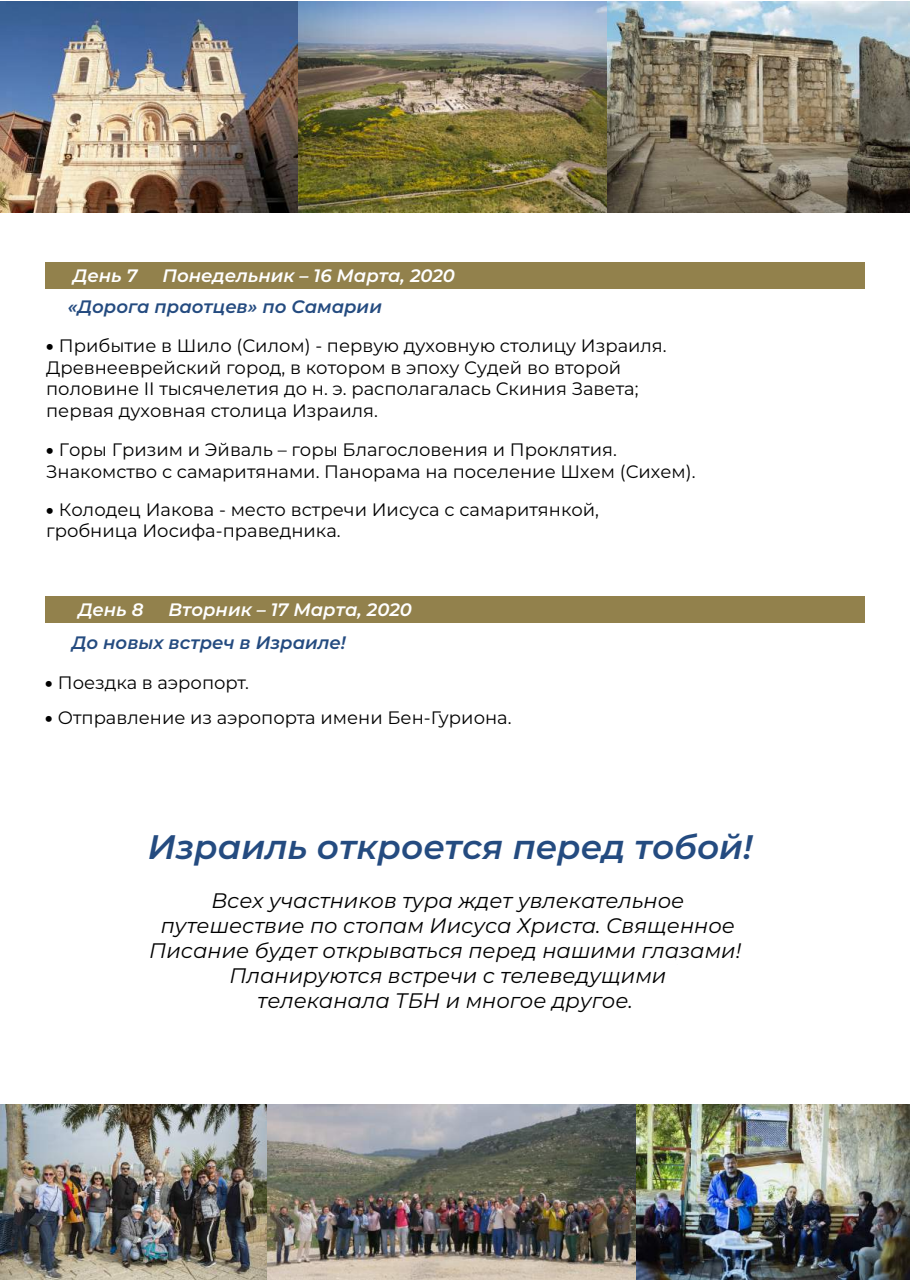
<style>
.page{position:relative;width:910px;height:1280px;background:#fff}
.page>*{position:absolute;margin:0;border:0;box-sizing:border-box;transform-origin:0 0}
.t1{font:italic 600 34.05px "Montserrat";color:#244b80}
.t2{font:italic 21px/25.2px "Montserrat";color:#000;text-align:center}
.t3{font:18px/21.6px "Montserrat";color:#000}
.t4{font:italic 600 18px "Montserrat";color:#fff}
.t5{font:italic 600 18px "Montserrat";color:#244b80}
.s1{font-weight:900}
</style>
<div class="page">
<div style="left:46px;top:263px;width:819px;height:26px;background:#92814c"></div>
<svg style="left:671px;top:952px;width:6px;height:8px"></svg>
<div style="left:46px;top:596px;width:819px;height:27px;background:#92814c"></div>
<img style="left:1px;top:1105px;width:636px;height:175px">
<img style="left:297px;top:2px;width:311px;height:210px">
<img style="left:1px;top:2px;width:296px;height:210px">
<img style="left:608px;top:2px;width:302px;height:210px">
<img style="left:637px;top:1105px;width:273px;height:175px">
<p class="t4" style="left:73px;top:263px;width:66px">День 7</p>
<p class="t4" style="left:162px;top:263px;width:294px">Понедельник – 16 Марта, 2020</p>
<p class="t5" style="left:68px;top:294px;width:316px">«Дорога праотцев» по Самарии</p>
<p class="t3" style="left:46px;top:334px;width:622px"><span class="s1">•</span> Прибытие в Шило (Силом) - первую духовную столицу Израиля.<br>Древнееврейский город, в котором в эпоху Судей во второй половине II тысячелетия до н. э. располагалась Скиния Завета; первая духовная столица Израиля.</p>
<p class="t3" style="left:46px;top:439px;width:651px"><span class="s1">•</span> Горы Гризим и Эйваль – горы Благословения и Проклятия.<br>Знакомство с самаритянами. Панорама на поселение Шхем (Сихем).</p>
<p class="t3" style="left:46px;top:498px;width:554px"><span class="s1">•</span> Колодец Иакова - место встречи Иисуса с самаритянкой, гробница Иосифа-праведника.</p>
<p class="t4" style="left:78px;top:597px;width:67px">День 8</p>
<p class="t4" style="left:168px;top:597px;width:245px">Вторник – 17 Марта, 2020</p>
<p class="t5" style="left:72px;top:630px;width:276px">До новых встреч в Израиле!</p>
<p class="t3" style="left:45px;top:671px;width:205px"><span class="s1">•</span> Поездка в аэропорт.</p>
<p class="t3" style="left:45px;top:706px;width:468px"><span class="s1">•</span> Отправление из аэропорта имени Бен-Гуриона.</p>
<h1 class="t1" style="left:148px;top:823px;width:606px">Израиль откроется перед тобой!</h1>
<p class="t2" style="left:149px;top:887px;width:593px">Всех участников тура ждет увлекательное путешествие по стопам Иисуса Христа. Священное Писание будет открываться перед нашими глазами!<br>Планируются встречи с телеведущими<br>телеканала ТБН и многое другое.</p>
</div>
